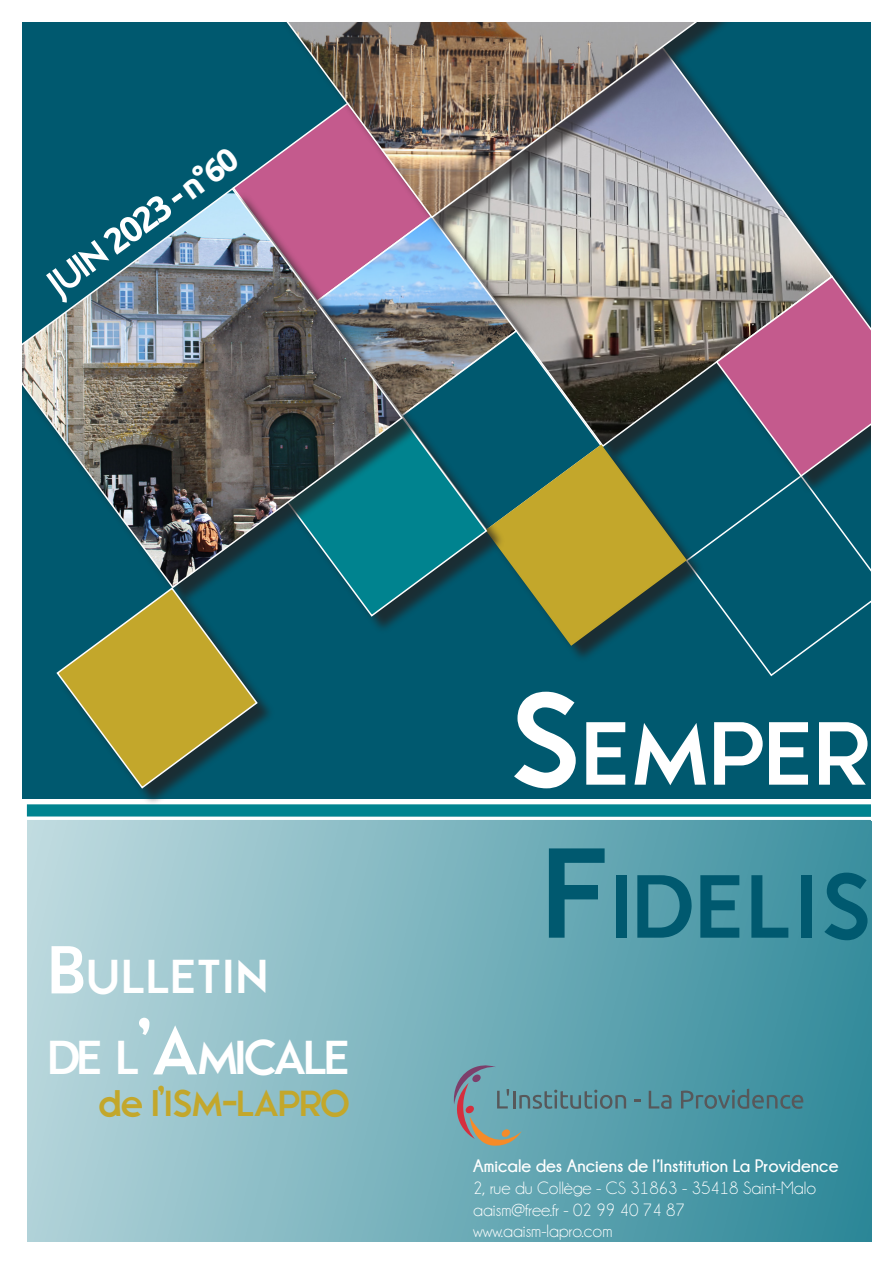
<style>
.page{position:relative;width:893px;height:1263px;background:#fff}
.page>*{position:absolute;margin:0;border:0;box-sizing:border-box;transform-origin:0 0}
.t1{font:900 89.25px "Zeronero";letter-spacing:.02em;color:#00596f}
.t2{font:900 89.25px "Zeronero";color:#fff}
.t3{font:900 47.25px "Zeronero";color:#fff}
.t4{font:900 36px "Zeronero";letter-spacing:-.05em;color:#c3a72b}
.t5{font:700 36px "Ubuntu";color:#fff}
.t6{font:18px "Champagne&Limousines";color:#fff}
.t7{font:700 18px "Champagne&Limousines";color:#fff}
.s1{font-family:"Zeronero";font-weight:900}
.s2{font-size:33px}
.s3{font-size:67.5px}
.s4{font-size:127.5px}
</style>
<div class="page">
<div style="left:21px;top:21px;width:852px;height:777px;background:#00596f"></div>
<div style="left:27px;top:812px;width:844px;height:431px;background:linear-gradient(to right,#b9d7dd,#348b9b)"></div>
<svg style="left:91px;top:21px;width:781px;height:80px"></svg>
<svg style="left:21px;top:187px;width:34px;height:402px"></svg>
<div style="left:60px;top:591px;width:215px;height:215px;background:#231f20;opacity:.75"></div>
<img style="left:55px;top:101px;width:817px;height:689px">
<div style="left:27px;top:804px;width:846px;height:12px;background:#00838f"></div>
<hr style="left:0;top:817px;width:893px;height:3px;background:#fff">
<svg style="left:449px;top:1064px;width:177px;height:82px;background:#6a9ea7"></svg>
<svg style="left:634px;top:1100px;width:6px;height:2px"></svg>
<svg style="left:649px;top:1091px;width:22px;height:18px"></svg>
<svg style="left:681px;top:1088px;width:122px;height:21px;background:#49838e"></svg>
<div style="left:872px;top:0;width:21px;height:821px;background:#fff"></div>
<p class="t5" style="left:39px;top:269px;width:227px;rotate:-36deg"><span class="s1">JUIN</span> 2023 - <span class="s2">n°60</span></p>
<p class="t3" style="left:47px;top:948px;width:222px"><span class="s3">B</span>ULLETIN</p>
<p class="t3" style="left:47px;top:1029px;width:303px">DE L<span class="s3">’A</span>MICALE</p>
<p class="t4" style="left:98px;top:1081px;width:254px">de l’ISM-LAPRO</p>
<p class="t2" style="left:506px;top:698px;width:366px"><span class="s4">S</span>EMPER</p>
<p class="t1" style="left:541px;top:851px;width:322px"><span class="s4">F</span>IDELIS</p>
<p class="t7" style="left:473px;top:1156px;width:367px">Amicale des Anciens de l’Institution La Providence</p>
<p class="t6" style="left:473px;top:1179px;width:344px">2, rue du Collège - CS 31863 - 35418 Saint-Malo</p>
<p class="t6" style="left:473px;top:1200px;width:213px">aaism@free.fr - 02 99 40 74 87</p>
<p class="t6" style="left:473px;top:1222px;width:141px">www.aaism-lapro.com</p>
</div>
